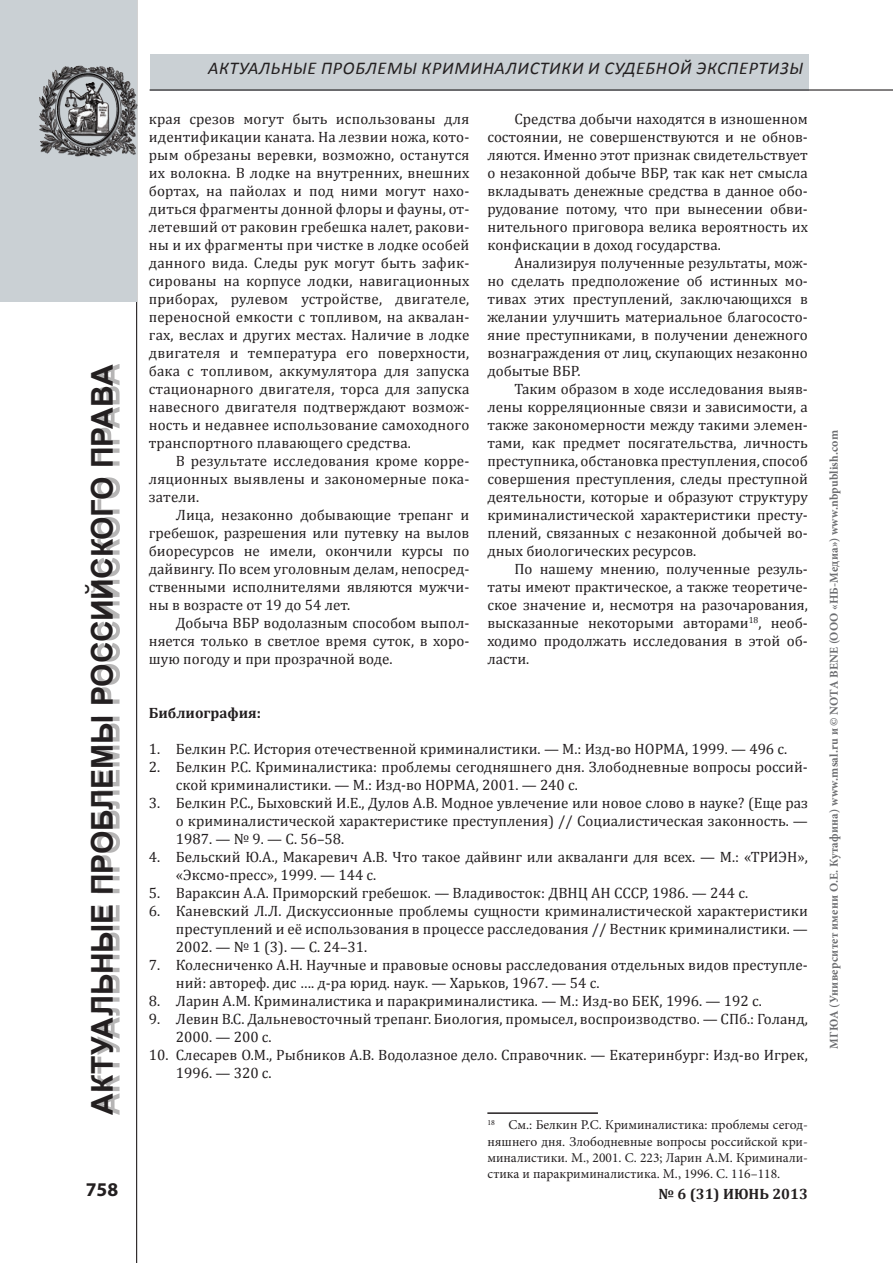
<style>
.page{position:relative;width:893px;height:1263px;background:#fff}
.page>*{position:absolute;margin:0;border:0;box-sizing:border-box;transform-origin:0 0}
.t1{font:700 30px "Arial";letter-spacing:-.005em;color:#231f20}
.t2{font:700 19.5px "Myriad Pro";color:#231f20}
.t3{font:italic 18px "Calibri";letter-spacing:.04em;color:#231f20}
.t4{font:15px/18px "Cambria";color:#231f20;text-align:justify}
.t5{font:700 15px "Cambria";color:#231f20}
.t6{font:13.5px/16.2px "Minion Pro";color:#231f20;text-align:justify}
.t7{font:700 12px "Minion Pro";letter-spacing:.02em;color:#6c6d70}
</style>
<div class="page">
<hr style="left:136px;top:0;width:1px;height:1263px;background:#231f20">
<div style="left:0;top:0;width:136px;height:301px;background:#cad0d4"></div>
<div style="left:92px;top:364px;width:28px;height:751px;background:#231f20;opacity:.33"></div>
<div style="left:150px;top:54px;width:658px;height:36px;background:#cad0d4"></div>
<hr style="left:150px;top:89px;width:743px;height:2px;background:#231f20">
<img style="left:39px;top:54px;width:99px;height:111px">
<hr style="left:487px;top:1112px;width:111px;height:2px;background:#231f20">
<h1 class="t1" style="left:83px;top:1115px;width:747px;rotate:-90deg">Актуальные проблемы российского права</h1>
<p class="t3" style="left:208px;top:57px;width:12px">актуал</p>
<p class="t3" style="left:271px;top:57px;width:63px">ьные проблем</p>
<p class="t3" style="left:403px;top:57px;width:31px">ы криминалистики</p>
<p class="t3" style="left:588px;top:57px;width:21px">и судебно</p>
<p class="t3" style="left:680px;top:57px;width:38px">й экспертиз</p>
<p class="t3" style="left:789px;top:57px;width:15px">ы</p>
<p class="t4" style="left:149px;top:110px;width:322px">края срезов могут быть использованы для идентификации каната. На лезвии ножа, кото&shy;рым обрезаны веревки, возможно, останутся их волокна. В лодке на внутренних, внешних бортах, на пайолах и под ними могут нахо&shy;диться фрагменты донной флоры и фауны, от&shy;летевший от раковин гребешка налет, ракови&shy;ны и их фрагменты при чистке в лодке особей данного вида. Следы рук могут быть зафик&shy;сированы на корпусе лодки, навигационных приборах, рулевом устройстве, двигателе, переносной емкости с топливом, на аквалан&shy;гах, веслах и других местах. Наличие в лодке двигателя и температура его поверхности, бака с топливом, аккумулятора для запуска стационарного двигателя, торса для запуска навесного двигателя подтверждают возмож&shy;ность и недавнее использование самоходного транспортного плавающего средства.</p>
<p class="t4" style="left:149px;top:452px;width:322px;text-indent:27px">В результате исследования кроме корре&shy;ляционных выявлены и закономерные пока&shy;затели.</p>
<p class="t4" style="left:149px;top:506px;width:322px;text-indent:27px">Лица, незаконно добывающие трепанг и гребешок, разрешения или путевку на вылов биоресурсов не имели, окончили курсы по дайвингу. По всем уголовным делам, непосред&shy;ственными исполнителями являются мужчи&shy;ны в возрасте от 19 до 54 лет.</p>
<p class="t4" style="left:149px;top:614px;width:322px;text-indent:27px">Добыча ВБР водолазным способом выпол&shy;няется только в светлое время суток, в хоро&shy;шую погоду и при прозрачной воде.</p>
<p class="t4" style="left:487px;top:110px;width:322px;text-indent:27px">Средства добычи находятся в изношенном состоянии, не совершенствуются и не обнов&shy;ляются. Именно этот признак свидетельствует о незаконной добыче ВБР, так как нет смысла вкладывать денежные средства в данное обо&shy;рудование потому, что при вынесении обви&shy;нительного приговора велика вероятность их конфискации в доход государства.</p>
<p class="t4" style="left:487px;top:254px;width:322px;text-indent:27px">Анализируя полученные результаты, мож&shy;но сделать предположение об истинных мо&shy;тивах этих преступлений, заключающихся в желании улучшить материальное благососто&shy;яние преступниками, в получении денежного вознаграждения от лиц, скупающих незаконно добытые ВБР.</p>
<p class="t4" style="left:487px;top:380px;width:322px;text-indent:27px">Таким образом в ходе исследования выяв&shy;лены корреляционные связи и зависимости, а также закономерности между такими элемен&shy;тами, как предмет посягательства, личность преступника, обстановка преступления, способ совершения преступления, следы преступной деятельности, которые и образуют структуру криминалистической характеристики престу&shy;плений, связанных с незаконной добычей во&shy;дных биологических ресурсов.</p>
<p class="t4" style="left:487px;top:560px;width:322px;text-indent:27px">По нашему мнению, полученные резуль&shy;таты имеют практическое, а также теоретиче&shy;ское значение и, несмотря на разочарования, высказанные некоторыми авторами<sup>18</sup>, необ&shy;ходимо продолжать исследования в этой об&shy;ласти.</p>
<p class="t5" style="left:149px;top:703px;width:114px">Библиография:</p>
<p class="t4" style="left:149px;top:740px;width:640px">1. Белкин Р.С. История отечественной криминалистики. — М.: Изд-во НОРМА, 1999. — 496 с.</p>
<p class="t4" style="left:176px;top:758px;width:634px;text-indent:-27px">2. Белкин Р.С. Криминалистика: проблемы сегодняшнего дня. Злободневные вопросы россий&shy;ской криминалистики. — М.: Изд-во НОРМА, 2001. — 240 с.</p>
<p class="t4" style="left:176px;top:794px;width:634px;text-indent:-27px">3. Белкин Р.С., Быховский И.Е., Дулов А.В. Модное увлечение или новое слово в науке? (Еще раз о криминалистической характеристике преступления) // Социалистическая законность. — 1987. — № 9. — С. 56–58.</p>
<p class="t4" style="left:176px;top:848px;width:634px;text-indent:-27px">4. Бельский Ю.А., Макаревич А.В. Что такое дайвинг или акваланги для всех. — М.: «ТРИЭН», «Эксмо-пресс», 1999. — 144 с.</p>
<p class="t4" style="left:149px;top:884px;width:601px">5. Вараксин А.А. Приморский гребешок. — Владивосток: ДВНЦ АН СССР, 1986. — 244 с.</p>
<p class="t4" style="left:176px;top:902px;width:634px;text-indent:-27px">6. Каневский Л.Л. Дискуссионные проблемы сущности криминалистической характеристики преступлений и её использования в процессе расследования // Вестник криминалистики. — 2002. — № 1 (3). — С. 24–31.</p>
<p class="t4" style="left:176px;top:956px;width:634px;text-indent:-27px">7. Колесниченко А.Н. Научные и правовые основы расследования отдельных видов преступле&shy;ний: автореф. дис …. д-ра юрид. наук. — Харьков, 1967. — 54 с.</p>
<p class="t4" style="left:149px;top:992px;width:614px">8. Ларин А.М. Криминалистика и паракриминалистика. — М.: Изд-во БЕК, 1996. — 192 с.</p>
<p class="t4" style="left:176px;top:1010px;width:634px;text-indent:-27px">9. Левин В.С. Дальневосточный трепанг. Биология, промысел, воспроизводство. — СПб.: Голанд,<br>2000. — 200 с.</p>
<p class="t4" style="left:176px;top:1046px;width:634px;text-indent:-27px">10. Слесарев О.М., Рыбников А.В. Водолазное дело. Справочник. — Екатеринбург: Изд-во Игрек,<br>1996. — 320 с.</p>
<p class="t6" style="left:487px;top:1117px;width:322px"><sup>18</sup> См.: Белкин Р.С. Криминалистика: проблемы сегод&shy;няшнего дня. Злободневные вопросы российской кри&shy;миналистики. М., 2001. С. 223; Ларин А.М. Криминали&shy;стика и паракриминалистика. М., 1996. С. 116–118.</p>
<h2 class="t2" style="left:86px;top:1177px;width:34px">758</h2>
<p class="t5" style="left:658px;top:1183px;width:151px">№ 6 (31) июнь 2013</p>
<p class="t7" style="left:825px;top:1048px;width:620px;rotate:-90deg">МГЮА (Университет имени О.Е. Кутафина) www.msal.ru и © NOTA BENE (ООО «НБ-Медиа») www.nbpublish.com</p>
</div>
